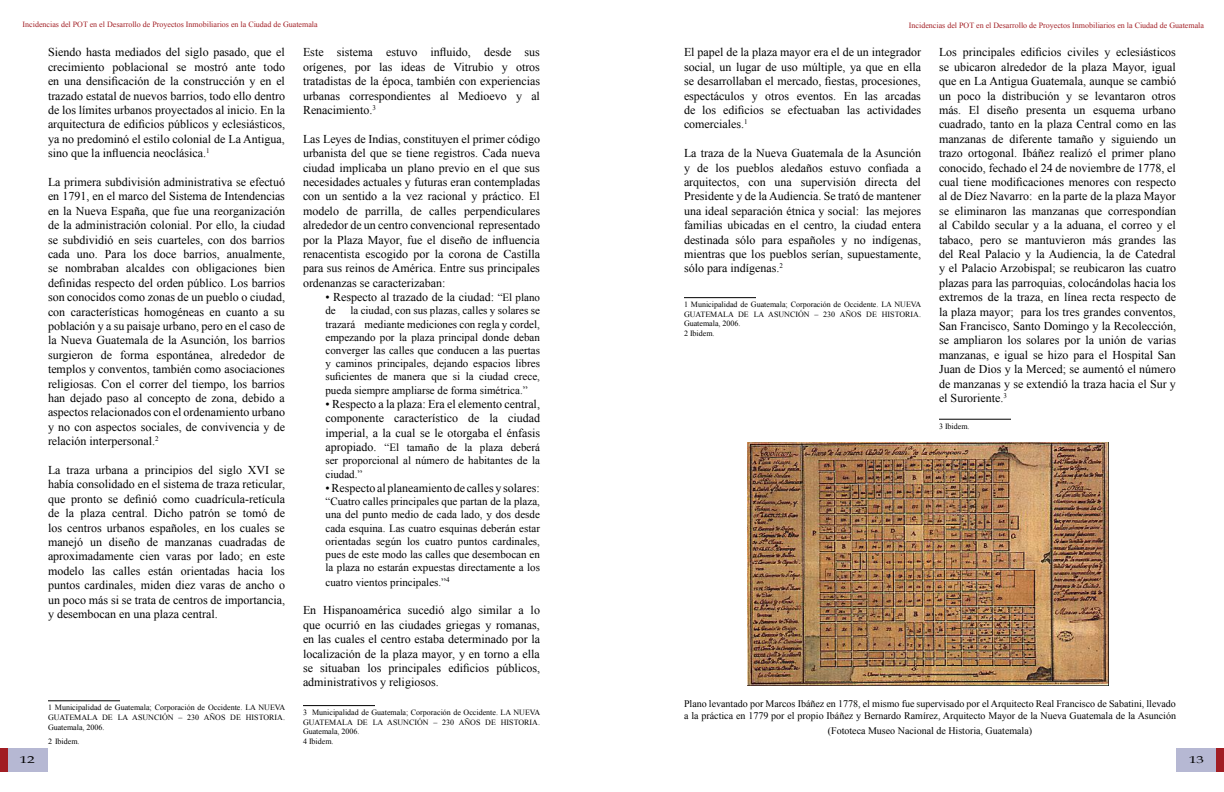
<style>
.page{position:relative;width:1224px;height:792px;background:#fff}
.page>*{position:absolute;margin:0;border:0;box-sizing:border-box;transform-origin:0 0}
.t1{font:12px/14.4px "Times New Roman";color:#000;text-align:justify}
.t2{font:11px/13.2px "Times New Roman";color:#000;text-align:justify}
.t3{font:10px/12px "Times New Roman";color:#000}
.t4{font:10px "Book Antiqua";color:#000;scale:1.5 1}
.t5{font:8px/9.6px "Times New Roman";color:#000}
.t6{font:8px "Times New Roman";color:#a11d23}
.s1{font-size:11px}
.s2{font-size:12px}
</style>
<div class="page">
<div style="left:7px;top:748px;width:41px;height:23px;background:#b6b8d3"></div>
<div style="left:0;top:748px;width:7px;height:23px;background:#a11d23"></div>
<div style="left:1176px;top:748px;width:41px;height:23px;background:#b6b8d3"></div>
<div style="left:1217px;top:748px;width:7px;height:23px;background:#a11d23"></div>
<hr style="left:48px;top:700px;width:72px;height:1px;background:#000">
<hr style="left:303px;top:705px;width:72px;height:1px;background:#000">
<hr style="left:684px;top:297px;width:72px;height:1px;background:#000">
<img style="left:747px;top:442px;width:362px;height:244px">
<hr style="left:939px;top:419px;width:72px;height:1px;background:#000">
<p class="t6" style="left:23px;top:19px;width:297px">Incidencias del POT en el Desarrollo de Proyectos Inmobiliarios en la Ciudad de Guatemala</p>
<p class="t1" style="left:48px;top:45px;width:239px">Siendo hasta mediados del siglo pasado, que el crecimiento poblacional se mostró ante todo en una densificación de la construcción y en el trazado estatal de nuevos barrios, todo ello dentro de los límites urbanos proyectados al inicio. En la arquitectura de edificios públicos y eclesiásticos, ya no predominó el estilo colonial de La Antigua, sino que la influencia neoclásica.<sup>1</sup></p>
<p class="t1" style="left:48px;top:175px;width:239px">La primera subdivisión administrativa se efectuó en 1791, en el marco del Sistema de Intendencias en la Nueva España, que fue una reorganización de la administración colonial. Por ello, la ciudad se subdividió en seis cuarteles, con dos barrios cada uno. Para los doce barrios, anualmente, se nombraban alcaldes con obligaciones bien definidas respecto del orden público. Los barrios son conocidos como zonas de un pueblo o ciudad, con características homogéneas en cuanto a su población y a su paisaje urbano, pero en el caso de la Nueva Guatemala de la Asunción, los barrios surgieron de forma espontánea, alrededor de templos y conventos, también como asociaciones religiosas. Con el correr del tiempo, los barrios han dejado paso al concepto de zona, debido a aspectos relacionados con el ordenamiento urbano y no con aspectos sociales, de convivencia y de relación interpersonal.<sup>2</sup></p>
<p class="t1" style="left:48px;top:463px;width:239px">La traza urbana a principios del siglo XVI se había consolidado en el sistema de traza reticular, que pronto se definió como cuadrícula-retícula de la plaza central. Dicho patrón se tomó de los centros urbanos españoles, en los cuales se manejó un diseño de manzanas cuadradas de aproximadamente cien varas por lado; en este modelo las calles están orientadas hacia los puntos cardinales, miden diez varas de ancho o un poco más si se trata de centros de importancia, y desembocan en una plaza central.</p>
<p class="t4" style="left:20px;top:753px;width:11px">12</p>
<p class="t5" style="left:48px;top:703px;width:239px;text-align:justify">1 Municipalidad de Guatemala; Corporación de Occidente. LA NUEVA GUATEMALA DE LA ASUNCIÓN – 230 AÑOS DE HISTORIA.<br>Guatemala, 2006.</p>
<p class="t5" style="left:48px;top:736px;width:33px">2 Ibidem.</p>
<p class="t1" style="left:303px;top:45px;width:239px">Este sistema estuvo influido, desde sus orígenes, por las ideas de Vitrubio y otros tratadistas de la época, también con experiencias urbanas correspondientes al Medioevo y al Renacimiento.<sup>3</sup></p>
<p class="t1" style="left:303px;top:131px;width:239px">Las Leyes de Indias, constituyen el primer código urbanista del que se tiene registros. Cada nueva ciudad implicaba un plano previo en el que sus necesidades actuales y futuras eran contempladas con un sentido a la vez racional y práctico. El modelo de parrilla, de calles perpendiculares alrededor de un centro convencional representado por la Plaza Mayor, fue el diseño de influencia renacentista escogido por la corona de Castilla para sus reinos de América. Entre sus principales ordenanzas se caracterizaban:</p>
<p class="t1" style="left:326px;top:290px;width:216px">• Respecto al trazado de la ciudad: <span class="s1">“El plano</span></p>
<p class="t2" style="left:325px;top:304px;width:12px">de</p>
<p class="t2" style="left:325px;top:304px;width:216px;text-indent:25px">la ciudad, con sus plazas, calles y solares se trazará mediante mediciones con regla y cordel, empezando por la plaza principal donde deban converger las calles que conducen a las puertas y caminos principales, dejando espacios libres suficientes de manera que si la ciudad crece, pueda siempre ampliarse de forma simétrica.”</p>
<p class="t1" style="left:326px;top:397px;width:216px">• Respecto a la plaza: Era el elemento central, componente característico de la ciudad imperial, a la cual se le otorgaba el énfasis</p>
<p class="t2" style="left:326px;top:441px;width:216px"><span class="s2">apropiado.</span> “El tamaño de la plaza deberá ser proporcional al número de habitantes de la ciudad.”</p>
<p class="t1" style="left:326px;top:481px;width:216px">• Respecto al planeamiento de calles y solares:</p>
<p class="t2" style="left:326px;top:495px;width:216px">“Cuatro calles principales que partan de la plaza, una del punto medio de cada lado, y dos desde cada esquina. Las cuatro esquinas deberán estar orientadas según los cuatro puntos cardinales, pues de este modo las calles que desembocan en la plaza no estarán expuestas directamente a los</p>
<p class="t2" style="left:326px;top:575px;width:126px">cuatro vientos principales.”<sup>4</sup></p>
<p class="t1" style="left:303px;top:603px;width:239px">En Hispanoamérica sucedió algo similar a lo que ocurrió en las ciudades griegas y romanas, en las cuales el centro estaba determinado por la localización de la plaza mayor, y en torno a ella se situaban los principales edificios públicos, administrativos y religiosos.</p>
<p class="t5" style="left:303px;top:708px;width:239px">3 Municipalidad de Guatemala; Corporación de Occidente. LA NUEVA GUATEMALA DE LA ASUNCIÓN – 230 AÑOS DE HISTORIA.<br>Guatemala, 2006.<br>4 Ibidem.</p>
<p class="t6" style="left:909px;top:20px;width:297px">Incidencias del POT en el Desarrollo de Proyectos Inmobiliarios en la Ciudad de Guatemala</p>
<p class="t1" style="left:684px;top:45px;width:239px">El papel de la plaza mayor era el de un integrador social, un lugar de uso múltiple, ya que en ella se desarrollaban el mercado, fiestas, procesiones, espectáculos y otros eventos. En las arcadas de los edificios se efectuaban las actividades comerciales.<sup>1</sup></p>
<p class="t1" style="left:684px;top:146px;width:239px">La traza de la Nueva Guatemala de la Asunción y de los pueblos aledaños estuvo confiada a arquitectos, con una supervisión directa del Presidente y de la Audiencia. Se trató de mantener una ideal separación étnica y social: las mejores familias ubicadas en el centro, la ciudad entera destinada sólo para españoles y no indígenas, mientras que los pueblos serían, supuestamente, sólo para indígenas.<sup>2</sup></p>
<p class="t5" style="left:684px;top:300px;width:239px">1 Municipalidad de Guatemala; Corporación de Occidente. LA NUEVA GUATEMALA DE LA ASUNCIÓN – 230 AÑOS DE HISTORIA.<br>Guatemala, 2006.<br>2 Ibidem.</p>
<p class="t1" style="left:939px;top:45px;width:239px">Los principales edificios civiles y eclesiásticos se ubicaron alrededor de la plaza Mayor, igual que en La Antigua Guatemala, aunque se cambió un poco la distribución y se levantaron otros más. El diseño presenta un esquema urbano cuadrado, tanto en la plaza Central como en las manzanas de diferente tamaño y siguiendo un trazo ortogonal. Ibáñez realizó el primer plano conocido, fechado el 24 de noviembre de 1778, el cual tiene modificaciones menores con respecto al de Díez Navarro: en la parte de la plaza Mayor se eliminaron las manzanas que correspondían al Cabildo secular y a la aduana, el correo y el tabaco, pero se mantuvieron más grandes las del Real Palacio y la Audiencia, la de Catedral y el Palacio Arzobispal; se reubicaron las cuatro plazas para las parroquias, colocándolas hacia los extremos de la traza, en línea recta respecto de la plaza mayor; para los tres grandes conventos, San Francisco, Santo Domingo y la Recolección, se ampliaron los solares por la unión de varias manzanas, e igual se hizo para el Hospital San Juan de Dios y la Merced; se aumentó el número de manzanas y se extendió la traza hacia el Sur y el Suroriente.<sup>3</sup></p>
<p class="t5" style="left:939px;top:421px;width:32px">3 Ibidem.</p>
<p class="t3" style="left:684px;top:698px;width:494px">Plano levantado por Marcos Ibáñez en 1778, el mismo fue supervisado por el Arquitecto Real Francisco de Sabatini, llevado a la práctica en 1779 por el propio Ibáñez y Bernardo Ramírez, Arquitecto Mayor de la Nueva Guatemala de la Asunción</p>
<p class="t3" style="left:828px;top:724px;width:206px">(Fototeca Museo Nacional de Historia, Guatemala)</p>
<p class="t4" style="left:1189px;top:752px;width:11px">13</p>
</div>
